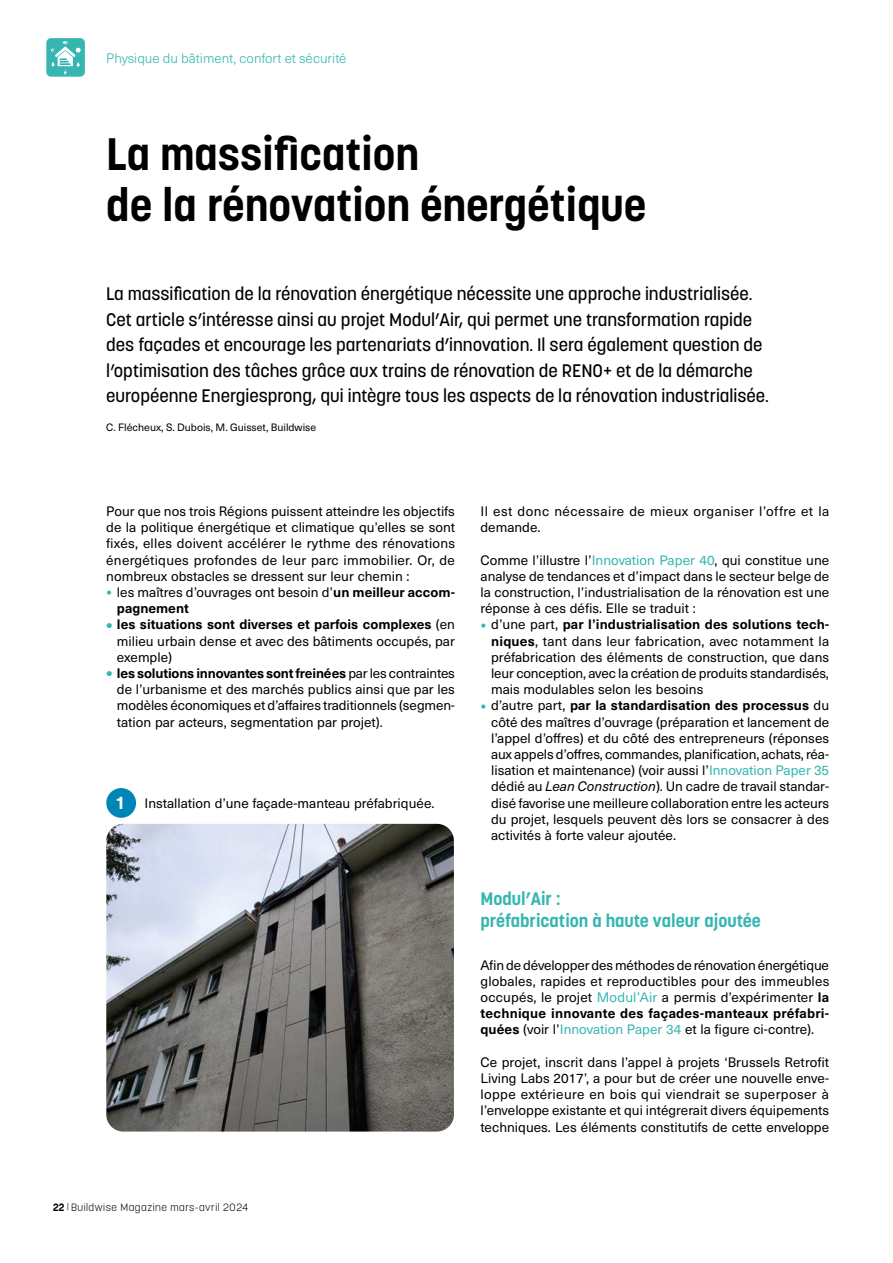
<style>
.page{position:relative;width:893px;height:1263px;background:#fff}
.page>*{position:absolute;margin:0;border:0;box-sizing:border-box;transform-origin:0 0}
.Main_title{font:700 45px/51px "Korolev";color:#000}
.Intro{font:500 18px/25.5px "Korolev";color:#000}
.Title_Green{font:700 18px/22.5px "Korolev";color:#36b6b0}
.t1{font:700 18px "Neue Haas Unica W1 G";color:#fff}
.Body_text{font:13.5px/16.2px "Neue Haas Unica W1 G";color:#000;text-align:justify}
.Body_text-2{font:13.5px/16.2px "Neue Haas Unica W1 G";letter-spacing:.03em;color:#000}
.Number_Text{font:13.5px "Neue Haas Unica W1 G";color:#000}
.Section{font:300 13.5px "Neue Haas Unica W1 G";color:#36b6b0}
.Authors{font:10.5px "Neue Haas Unica W1 G";color:#000}
.t2{font:300 10.5px "Korolev";letter-spacing:.05em;color:#000}
.s1{font-size:18px;color:#36b6b0}
.s2{font-weight:700}
.s3{font-weight:700;font-size:18px;color:#36b6b0}
.s4{color:#36b6b0}
.s5{font-style:italic}
.s6{font-size:9.15px}
</style>
<div class="page">
<svg style="left:46px;top:38px;width:39px;height:39px;background:#5fc5c0"></svg>
<img style="left:106px;top:824px;width:348px;height:307px">
<div style="left:106px;top:788px;width:30px;height:30px;background:#0086b6;border-radius:50%"></div>
<p class="Section" style="left:106px;top:49px;width:242px">Physique du bâtiment, confort et sécurité</p>
<p class="Main_title" style="left:106px;top:129px;width:541px">La massification<br>de la rénovation énergétique</p>
<p class="Intro" style="left:106px;top:281px;width:664px">La massification de la rénovation énergétique nécessite une approche industrialisée.<br>Cet article s’intéresse ainsi au projet Modul’Air, qui permet une transformation rapide des façades et encourage les partenariats d’innovation. Il sera également question de l’optimisation des tâches grâce aux trains de rénovation de RENO+ et de la démarche européenne Energiesprong, qui intègre tous les aspects de la rénovation industrialisée.</p>
<p class="Authors" style="left:106px;top:419px;width:211px">C. Flécheux, S. Dubois, M. Guisset, Buildwise</p>
<p class="Body_text" style="left:106px;top:502px;width:350px">Pour que nos trois Régions puissent atteindre les objectifs de la politique énergétique et climatique qu’elles se sont fixés, elles doivent accélérer le rythme des rénovations énergétiques profondes de leur parc immobilier. Or, de nombreux obstacles se dressent sur leur chemin :</p>
<p class="Body_text" style="left:117px;top:583px;width:340px;text-indent:-11px"><span class="s1">•</span> les maîtres d’ouvrages ont besoin d’<span class="s2">un meilleur accom&shy;pagnement</span></p>
<p class="Body_text" style="left:117px;top:616px;width:340px;text-indent:-11px"><span class="s3">•</span> <span class="s2">les situations sont diverses et parfois complexes</span> (en milieu urbain dense et avec des bâtiments occupés, par exemple)</p>
<p class="Body_text" style="left:117px;top:664px;width:340px;text-indent:-11px"><span class="s3">•</span> <span class="s2">les solutions innovantes sont freinées</span> par les contraintes de l’urbanisme et des marchés publics ainsi que par les modèles économiques et d’affaires traditionnels (segmen&shy;tation par acteurs, segmentation par projet).</p>
<p class="t1" style="left:115px;top:789px;width:12px">1</p>
<p class="Number_Text" style="left:145px;top:793px;width:291px">Installation d’une façade-manteau préfabriquée.</p>
<p class="Body_text-2" style="left:480px;top:502px;width:350px">Il est donc nécessaire de mieux organiser l’offre et la demande.</p>
<p class="Body_text" style="left:480px;top:551px;width:350px">Comme l’illustre l’<span class="s4">Innovation Paper 40</span>, qui constitue une analyse de tendances et d’impact dans le secteur belge de la construction, l’industrialisation de la rénovation est une réponse à ces défis. Elle se traduit :</p>
<p class="Body_text" style="left:491px;top:616px;width:340px;text-indent:-11px"><span class="s1">•</span> d’une part, <span class="s2">par l’industrialisation des solutions tech&shy;niques</span>, tant dans leur fabrication, avec notamment la préfabrication des éléments de construction, que dans leur conception, avec la création de produits standardisés, mais modulables selon les besoins</p>
<p class="Body_text" style="left:491px;top:697px;width:340px;text-indent:-11px"><span class="s1">•</span> d’autre part, <span class="s2">par la standardisation des processus</span> du côté des maîtres d’ouvrage (préparation et lancement de l’appel d’offres) et du côté des entrepreneurs (réponses aux appels d’offres, commandes, planification, achats, réa&shy;lisation et maintenance) (voir aussi l’<span class="s4">Innovation Paper 35 </span>dédié au <span class="s5">Lean Construction</span>). Un cadre de travail standar&shy;disé favorise une meilleure collaboration entre les acteurs du projet, lesquels peuvent dès lors se consacrer à des activités à forte valeur ajoutée.</p>
<p class="Title_Green" style="left:480px;top:887px;width:282px">Modul’Air :<br>préfabrication à haute valeur ajoutée</p>
<p class="Body_text" style="left:480px;top:956px;width:350px">Afin de développer des méthodes de rénovation énergétique globales, rapides et reproductibles pour des immeubles occupés, le projet <span class="s4">Modul’Air</span> a permis d’expérimenter <span class="s2">la technique innovante des façades-manteaux préfabri&shy;quées</span> (voir l’<span class="s4">Innovation Paper 34</span> et la figure ci-contre).</p>
<p class="Body_text" style="left:480px;top:1053px;width:350px">Ce projet, inscrit dans l’appel à projets ‘Brussels Retrofit Living Labs 2017’, a pour but de créer une nouvelle enve&shy;loppe extérieure en bois qui viendrait se superposer à l’enveloppe existante et qui intégrerait divers équipements techniques. Les éléments constitutifs de cette enveloppe</p>
<p class="t2" style="left:53px;top:1200px;width:197px"><span class="s2">22</span> <span class="s6">|</span> Buildwise Magazine mars-avril 2024</p>
</div>
